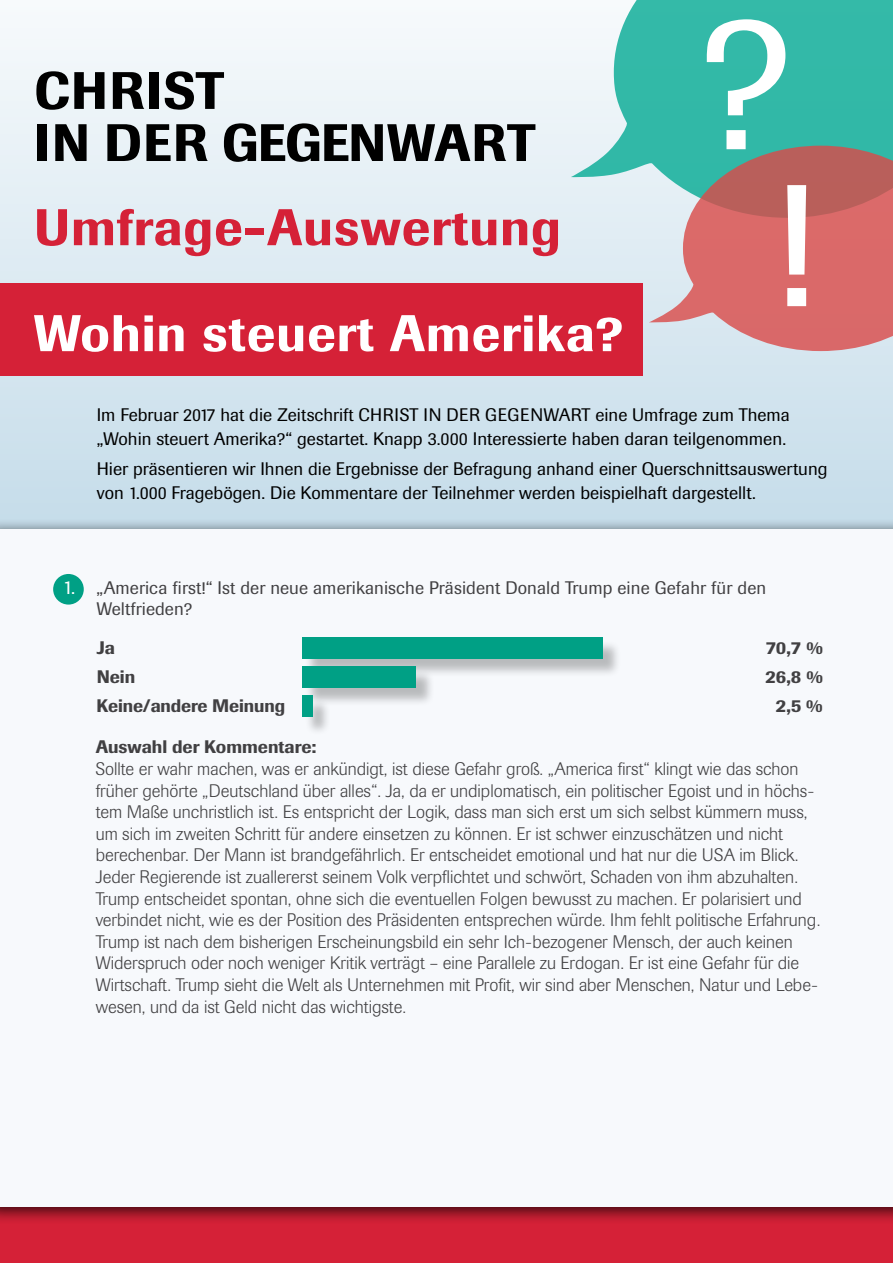
<style>
.page{position:relative;width:893px;height:1263px;background:#fff}
.page>*{position:absolute;margin:0;border:0;box-sizing:border-box;transform-origin:0 0}
.t1{font:500 52.05px/52.1px "Berthold Imago BQ";letter-spacing:.02em;color:#000}
.t2{font:500 51px "Berthold Imago BQ";letter-spacing:.02em;color:#fff}
.t3{font:500 51px "Berthold Imago BQ";letter-spacing:.02em;color:#d52137}
.t4{font:19.5px "Berthold Imago BQ";color:#fff}
.t5{font:300 18px/21.6px "Berthold Imago BQ";color:#414042}
.t6{font:18px/24px "Berthold Imago BQ";color:#000}
.t7{font:18px/21.6px "Berthold Imago BQ";letter-spacing:.005em;color:#414042}
.t8{font:500 18px "Berthold Imago BQ";color:#414042}
</style>
<div class="page">
<svg style="left:0;top:28px;width:893px;height:490px;background:#dbe9f1"></svg>
<div style="left:0;top:1207px;width:893px;height:56px;background:#d52137"></div>
<div style="left:0;top:518px;width:893px;height:706px;background:#000;opacity:.75"></div>
<div style="left:0;top:529px;width:893px;height:678px;background:#f7f9fc"></div>
<div style="left:0;top:283px;width:642px;height:92px;background:#d52137"></div>
<svg style="left:571px;top:0;width:322px;height:218px;background:#64c8bd"></svg>
<svg style="left:707px;top:19px;width:78px;height:127px"></svg>
<svg style="left:649px;top:146px;width:244px;height:205px;background:#c68584"></svg>
<svg style="left:787px;top:185px;width:19px;height:121px"></svg>
<div style="left:304px;top:639px;width:317px;height:38px;background:#000;opacity:.25"></div>
<div style="left:302px;top:637px;width:301px;height:21px;background:#00a085"></div>
<div style="left:304px;top:668px;width:131px;height:38px;background:#000;opacity:.25"></div>
<div style="left:302px;top:666px;width:114px;height:21px;background:#00a085"></div>
<div style="left:304px;top:698px;width:27px;height:37px;background:#000;opacity:.25"></div>
<div style="left:302px;top:695px;width:11px;height:22px;background:#00a085"></div>
<div style="left:53px;top:574px;width:31px;height:31px;background:#00a085;border-radius:50%"></div>
<h1 class="t1" style="left:34px;top:65px;width:503px">CHRIST<br>IN DER GEGENWART</h1>
<h2 class="t3" style="left:34px;top:196px;width:528px">Umfrage-Auswertung</h2>
<h2 class="t2" style="left:34px;top:302px;width:591px">Wohin steuert Amerika?</h2>
<p class="t6" style="left:97px;top:403px;width:694px">Im Februar 2017 hat die Zeitschrift CHRIST IN DER GEGENWART eine Umfrage zum Thema „Wohin steuert Amerika?“ gestartet. Knapp 3.000 Interessierte haben daran teilgenommen.</p>
<p class="t6" style="left:97px;top:457px;width:732px">Hier präsentieren wir Ihnen die Ergebnisse der Befragung anhand einer Querschnittsauswertung von 1.000 Fragebögen. Die Kommentare der Teilnehmer werden beispielhaft dargestellt.</p>
<p class="t4" style="left:63px;top:576px;width:13px">1.</p>
<p class="t7" style="left:97px;top:577px;width:671px">„America first!“ Ist der neue amerikanische Präsident Donald Trump eine Gefahr für den<br>Weltfrieden?</p>
<p class="t8" style="left:97px;top:637px;width:20px">Ja</p>
<p class="t8" style="left:766px;top:637px;width:58px">70,7 %</p>
<p class="t8" style="left:97px;top:666px;width:40px">Nein</p>
<p class="t8" style="left:765px;top:666px;width:59px">26,8 %</p>
<p class="t8" style="left:97px;top:695px;width:190px">Keine/andere Meinung</p>
<p class="t8" style="left:776px;top:695px;width:48px">2,5 %</p>
<p class="t8" style="left:96px;top:736px;width:222px">Auswahl der Kommentare:</p>
<p class="t5" style="left:96px;top:758px;width:726px">Sollte er wahr machen, was er ankündigt, ist diese Gefahr groß. „America first“ klingt wie das schon früher gehörte „Deutschland über alles“. Ja, da er undiplomatisch, ein politischer Egoist und in höchs&shy;tem Maße unchristlich ist. Es entspricht der Logik, dass man sich erst um sich selbst kümmern muss, um sich im zweiten Schritt für andere einsetzen zu können. Er ist schwer einzuschätzen und nicht berechenbar. Der Mann ist brandgefährlich. Er entscheidet emotional und hat nur die USA im Blick.<br>Jeder Regierende ist zuallererst seinem Volk verpflichtet und schwört, Schaden von ihm abzuhalten.<br>Trump entscheidet spontan, ohne sich die eventuellen Folgen bewusst zu machen. Er polarisiert und verbindet nicht, wie es der Position des Präsidenten entsprechen würde. Ihm fehlt politische Erfahrung.<br>Trump ist nach dem bisherigen Erscheinungsbild ein sehr Ich-bezogener Mensch, der auch keinen Widerspruch oder noch weniger Kritik verträgt – eine Parallele zu Erdogan. Er ist eine Gefahr für die Wirtschaft. Trump sieht die Welt als Unternehmen mit Profit, wir sind aber Menschen, Natur und Lebe&shy;wesen, und da ist Geld nicht das wichtigste.</p>
</div>
